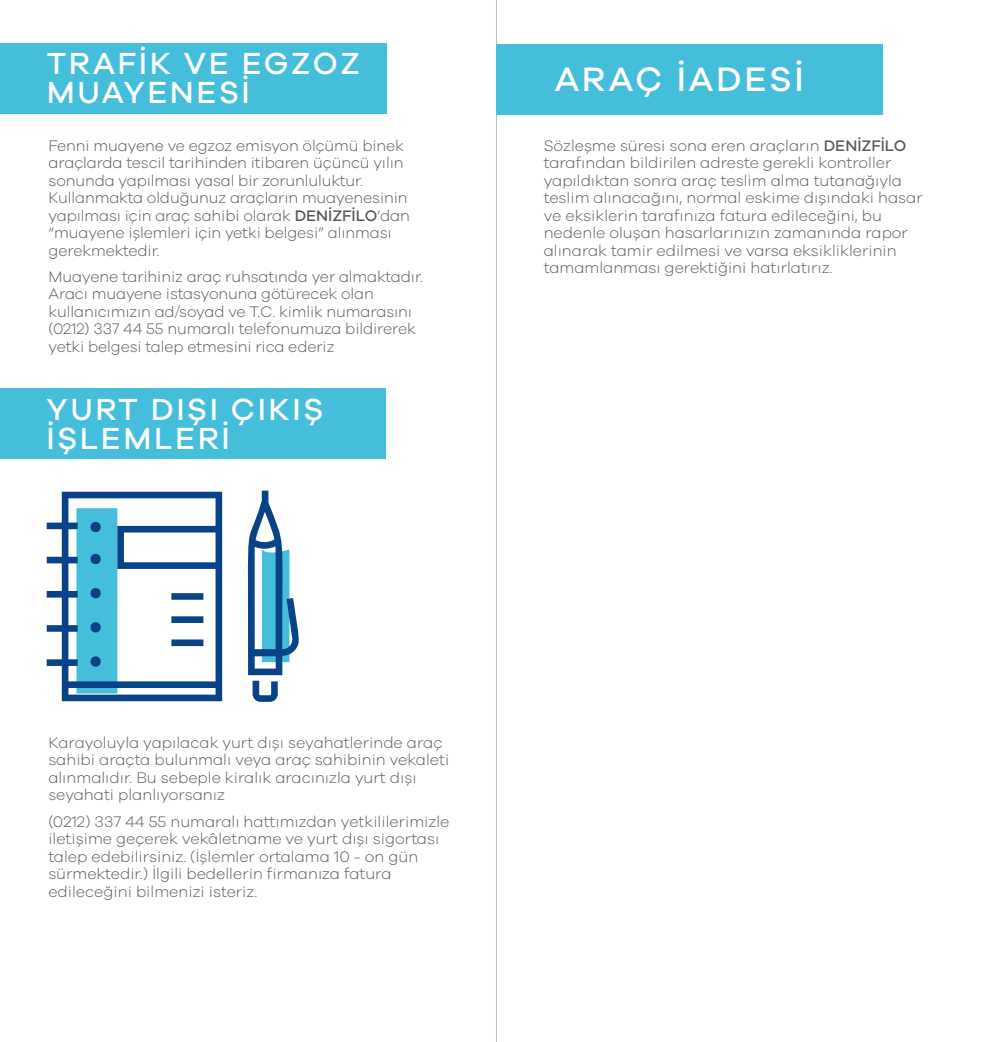
<style>
.page{position:relative;width:993px;height:1042px;background:#fff}
.page>*{position:absolute;margin:0;border:0;box-sizing:border-box;transform-origin:0 0}
.t1{font:500 35px "Galano Grotesque";letter-spacing:.08em;color:#fff}
.t2{font:500 31.5px/28.7px "Galano Grotesque";letter-spacing:.08em;color:#fff}
.t3{font:300 15.75px/17.5px "Galano Grotesque";color:#59595b}
.s1{font-weight:500}
</style>
<div class="page">
<hr style="left:496px;top:0;width:1px;height:1042px;background:#bdbfc1">
<div style="left:496px;top:44px;width:386px;height:71px;background:#44bedb"></div>
<div style="left:0;top:43px;width:386px;height:71px;background:#44bedb"></div>
<div style="left:0;top:388px;width:386px;height:70px;background:#44bedb"></div>
<svg style="left:47px;top:490px;width:252px;height:212px"></svg>
<h2 class="t2" style="left:47px;top:48px;width:314px">TRAFİK VE EGZOZ<br>MUAYENESİ</h2>
<p class="t3" style="left:49px;top:136px;width:362px">Fenni muayene ve egzoz emisyon ölçümü binek araçlarda tescil tarihinden itibaren üçüncü yılın sonunda yapılması yasal bir zorunluluktur.<br>Kullanmakta olduğunuz araçların muayenesinin yapılması için araç sahibi olarak <span class="s1">DENİZFİLO</span>’dan “muayene işlemleri için yetki belgesi” alınması gerekmektedir.</p>
<p class="t3" style="left:49px;top:267px;width:376px">Muayene tarihiniz araç ruhsatında yer almaktadır.<br>Aracı muayene istasyonuna götürecek olan kullanıcımızın ad/soyad ve T.C. kimlik numarasını (0212) 337 44 55 numaralı telefonumuza bildirerek yetki belgesi talep etmesini rica ederiz</p>
<h2 class="t2" style="left:46px;top:394px;width:278px">YURT DIŞI ÇIKIŞ<br>İŞLEMLERİ</h2>
<h1 class="t1" style="left:554px;top:58px;width:250px">ARAÇ İADESİ</h1>
<p class="t3" style="left:543px;top:136px;width:380px">Sözleşme süresi sona eren araçların <span class="s1">DENİZFİLO </span>tarafından bildirilen adreste gerekli kontroller yapıldıktan sonra araç teslim alma tutanağıyla teslim alınacağını, normal eskime dışındaki hasar ve eksiklerin tarafınıza fatura edileceğini, bu nedenle oluşan hasarlarınızın zamanında rapor alınarak tamir edilmesi ve varsa eksikliklerinin tamamlanması gerektiğini hatırlatırız.</p>
<p class="t3" style="left:48px;top:733px;width:402px">Karayoluyla yapılacak yurt dışı seyahatlerinde araç sahibi araçta bulunmalı veya araç sahibinin vekaleti alınmalıdır. Bu sebeple kiralık aracınızla yurt dışı seyahati planlıyorsanız</p>
<p class="t3" style="left:48px;top:812px;width:402px">(0212) 337 44 55 numaralı hattımızdan yetkililerimizle iletişime geçerek vekâletname ve yurt dışı sigortası talep edebilirsiniz. (İşlemler ortalama 10 - on gün sürmektedir.) İlgili bedellerin firmanıza fatura edileceğini bilmenizi isteriz.</p>
</div>
